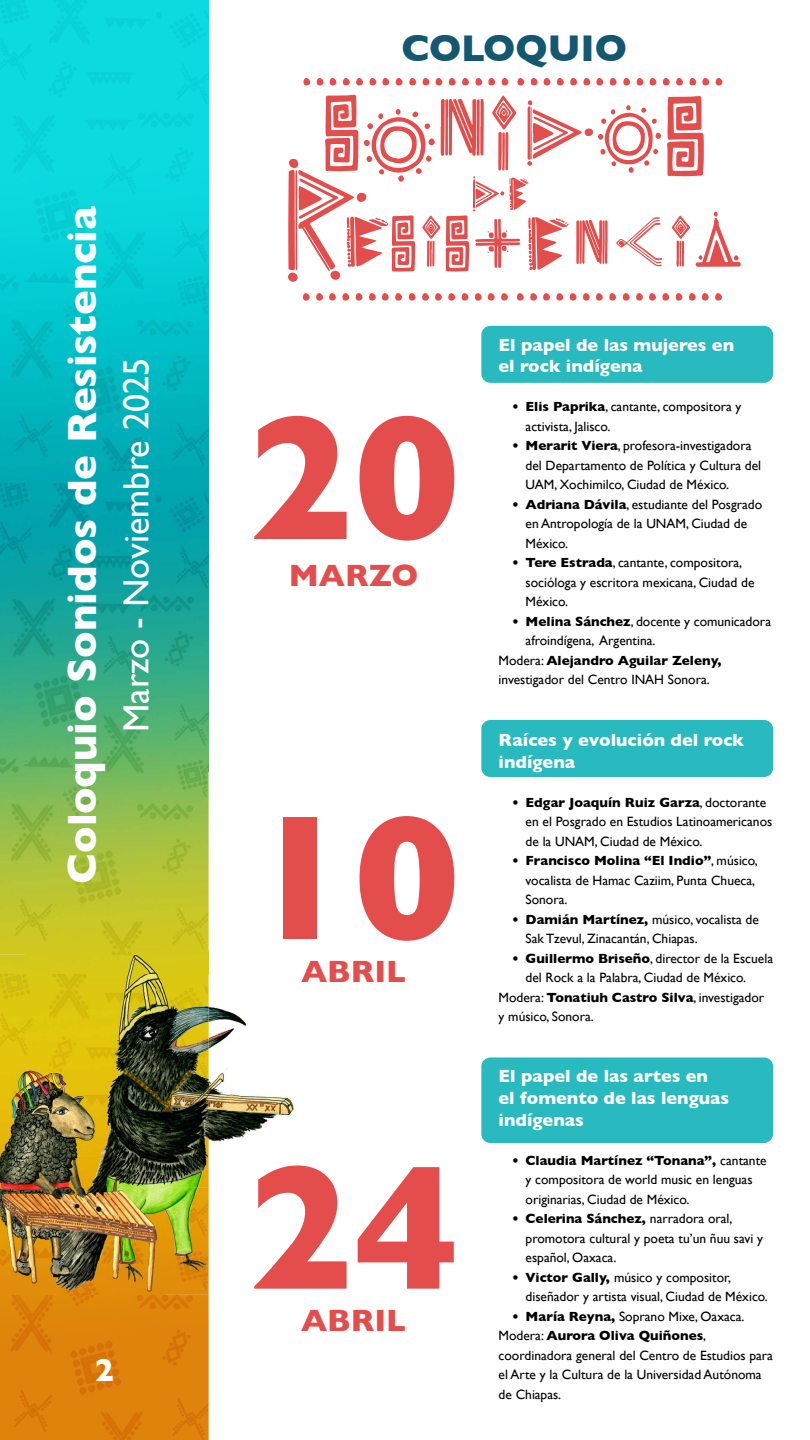
<style>
.page{position:relative;width:810px;height:1440px;background:#fff}
.page>*{position:absolute;margin:0;border:0;box-sizing:border-box;transform-origin:0 0}
.t1{font:700 179.55px/349.4px "Gill Sans";color:#e34e4d}
.t2{font:700 41.55px "Gill Sans";color:#fff}
.t3{font:700 37.95px "Gill Sans";color:#135770}
.t4{font:36.3px "Gill Sans";color:#fff}
.t5{font:700 32.25px "Gill Sans";color:#fff}
.t6{font:700 31.42px "Gill Sans";color:#e34e4d}
.t7{font:700 18px/21.8px "Gill Sans";color:#fff}
.t8{font:13.5px/19.5px "Gill Sans";color:#000}
.t9{font:700 13.5px "Gill Sans";color:#000}
.s1{font-weight:700}
.s2{font-weight:400}
</style>
<div class="page">
<img style="left:0;top:471px;width:26px;height:504px">
<div style="left:26px;top:471px;width:183px;height:13px;background:#00a7b2"></div>
<img style="left:26px;top:954px;width:24px;height:21px">
<img style="left:0;top:0;width:209px;height:471px">
<img style="left:0;top:484px;width:209px;height:470px">
<img style="left:0;top:975px;width:50px;height:84px">
<img style="left:0;top:1294px;width:209px;height:146px">
<div style="left:288px;top:273px;width:10px;height:9px;background:#e34e4d;border-radius:4px"></div>
<div style="left:330px;top:271px;width:10px;height:9px;background:#e34e4d;border-radius:50%"></div>
<svg style="left:702px;top:293px;width:7px;height:8px"></svg>
<svg style="left:702px;top:78px;width:7px;height:8px"></svg>
<svg style="left:316px;top:293px;width:7px;height:8px"></svg>
<svg style="left:317px;top:78px;width:7px;height:8px"></svg>
<svg style="left:448px;top:293px;width:7px;height:8px"></svg>
<svg style="left:449px;top:78px;width:7px;height:8px"></svg>
<svg style="left:488px;top:293px;width:7px;height:8px"></svg>
<svg style="left:475px;top:293px;width:7px;height:8px"></svg>
<svg style="left:544px;top:78px;width:6px;height:8px"></svg>
<svg style="left:475px;top:78px;width:20px;height:8px"></svg>
<svg style="left:543px;top:293px;width:7px;height:8px"></svg>
<div style="left:409px;top:293px;width:7px;height:8px;background:#e34e4d;border-radius:3px"></div>
<svg style="left:395px;top:293px;width:7px;height:8px"></svg>
<svg style="left:623px;top:78px;width:7px;height:8px"></svg>
<svg style="left:650px;top:78px;width:6px;height:8px"></svg>
<div style="left:369px;top:293px;width:7px;height:8px;background:#e34e4d;border-radius:3px"></div>
<svg style="left:649px;top:293px;width:7px;height:8px"></svg>
<svg style="left:623px;top:293px;width:7px;height:8px"></svg>
<svg style="left:409px;top:78px;width:7px;height:7px"></svg>
<div style="left:370px;top:78px;width:6px;height:7px;background:#e34e4d;border-radius:3px"></div>
<svg style="left:396px;top:78px;width:7px;height:8px"></svg>
<div style="left:570px;top:293px;width:7px;height:8px;background:#e34e4d;border-radius:3px"></div>
<svg style="left:570px;top:78px;width:7px;height:8px"></svg>
<svg style="left:663px;top:78px;width:7px;height:7px"></svg>
<div style="left:676px;top:78px;width:7px;height:7px;background:#e34e4d;border-radius:3px"></div>
<svg style="left:676px;top:293px;width:7px;height:8px"></svg>
<svg style="left:662px;top:293px;width:7px;height:8px"></svg>
<svg style="left:517px;top:293px;width:7px;height:8px"></svg>
<svg style="left:517px;top:78px;width:7px;height:8px"></svg>
<div style="left:435px;top:293px;width:7px;height:8px;background:#e34e4d;border-radius:3px"></div>
<svg style="left:596px;top:293px;width:7px;height:8px"></svg>
<div style="left:356px;top:78px;width:7px;height:7px;background:#e34e4d;border-radius:3px"></div>
<div style="left:423px;top:78px;width:7px;height:7px;background:#e34e4d;border-radius:3px"></div>
<div style="left:329px;top:293px;width:7px;height:8px;background:#e34e4d;border-radius:3px"></div>
<div style="left:330px;top:78px;width:6px;height:7px;background:#e34e4d;border-radius:3px"></div>
<div style="left:356px;top:293px;width:6px;height:8px;background:#e34e4d;border-radius:3px"></div>
<div style="left:436px;top:78px;width:6px;height:7px;background:#e34e4d;border-radius:3px"></div>
<svg style="left:596px;top:78px;width:7px;height:8px"></svg>
<svg style="left:422px;top:293px;width:7px;height:8px"></svg>
<svg style="left:530px;top:293px;width:7px;height:8px"></svg>
<div style="left:583px;top:293px;width:7px;height:8px;background:#e34e4d;border-radius:3px"></div>
<div style="left:382px;top:78px;width:7px;height:7px;background:#e34e4d;border-radius:3px"></div>
<svg style="left:303px;top:293px;width:7px;height:8px"></svg>
<svg style="left:531px;top:78px;width:7px;height:7px"></svg>
<div style="left:382px;top:293px;width:7px;height:8px;background:#e34e4d;border-radius:3px"></div>
<div style="left:304px;top:78px;width:6px;height:7px;background:#e34e4d;border-radius:3px"></div>
<div style="left:584px;top:78px;width:6px;height:7px;background:#e34e4d;border-radius:3px"></div>
<div style="left:462px;top:78px;width:7px;height:7px;background:#e34e4d;border-radius:3px"></div>
<svg style="left:609px;top:293px;width:7px;height:8px"></svg>
<div style="left:462px;top:293px;width:6px;height:8px;background:#e34e4d;border-radius:3px"></div>
<svg style="left:610px;top:78px;width:7px;height:8px"></svg>
<div style="left:556px;top:293px;width:7px;height:8px;background:#e34e4d;border-radius:3px"></div>
<svg style="left:557px;top:78px;width:7px;height:7px"></svg>
<div style="left:689px;top:293px;width:7px;height:8px;background:#e34e4d;border-radius:3px"></div>
<div style="left:689px;top:78px;width:7px;height:7px;background:#e34e4d;border-radius:3px"></div>
<svg style="left:636px;top:293px;width:7px;height:8px"></svg>
<div style="left:343px;top:78px;width:7px;height:7px;background:#e34e4d;border-radius:3px"></div>
<div style="left:342px;top:293px;width:7px;height:8px;background:#e34e4d;border-radius:3px"></div>
<svg style="left:637px;top:78px;width:6px;height:8px"></svg>
<div style="left:715px;top:293px;width:7px;height:8px;background:#e34e4d;border-radius:3px"></div>
<div style="left:716px;top:78px;width:6px;height:7px;background:#e34e4d;border-radius:3px"></div>
<div style="left:501px;top:293px;width:7px;height:8px;background:#e34e4d;border-radius:3px"></div>
<svg style="left:502px;top:78px;width:6px;height:8px"></svg>
<svg style="left:288px;top:95px;width:453px;height:177px"></svg>
<div style="left:481px;top:326px;width:292px;height:57px;background:#28babf;border-radius:9px"></div>
<div style="left:481px;top:720px;width:292px;height:57px;background:#28babf;border-radius:9px"></div>
<img style="left:209px;top:1007px;width:86px;height:136px">
<img style="left:291px;top:1165px;width:13px;height:1px">
<img style="left:50px;top:951px;width:159px;height:24px">
<img style="left:50px;top:975px;width:106px;height:84px">
<img style="left:156px;top:975px;width:53px;height:319px">
<img style="left:50px;top:1294px;width:106px;height:1px">
<img style="left:301px;top:971px;width:5px;height:11px">
<img style="left:254px;top:1166px;width:52px;height:123px">
<img style="left:0;top:1059px;width:165px;height:235px">
<div style="left:481px;top:1058px;width:292px;height:85px;background:#28babf;border-radius:9px"></div>
<h2 class="t2" style="left:49px;top:884px;width:679px;rotate:-90deg">Coloquio Sonidos de Resistencia</h2>
<h3 class="t4" style="left:115px;top:732px;width:376px;rotate:-90deg">Marzo - Noviembre 2025</h3>
<h3 class="t5" style="left:95px;top:1345px;width:21px">2</h3>
<h3 class="t3" style="left:401px;top:18px;width:227px">COLOQUIO</h3>
<h1 class="t1" style="left:247px;top:300px;width:215px">20</h1>
<h3 class="t6" style="left:289px;top:550px;width:131px">MARZO</h3>
<h1 class="t1" style="left:247px;top:700px;width:215px">10<br>24</h1>
<h3 class="t6" style="left:301px;top:947px;width:106px">ABRIL</h3>
<h3 class="t6" style="left:301px;top:1296px;width:106px">ABRIL</h3>
<h3 class="t7" style="left:499px;top:333px;width:237px">El papel de las mujeres en el rock indígena</h3>
<p class="t8" style="left:526px;top:397px;width:217px;text-indent:-14px"><span class="s1">• Elis Paprika</span>, cantante, compositora y activista, Jalisco.</p>
<p class="t8" style="left:526px;top:436px;width:237px;text-indent:-14px"><span class="s1">• Merarit Viera</span>, profesora-investigadora del Departamento de Política y Cultura del<br>UAM, Xochimilco, Ciudad de México.</p>
<p class="t8" style="left:526px;top:494px;width:238px;text-indent:-14px"><span class="s1">• Adriana Dávila</span>, estudiante del Posgrado en Antropología de la UNAM, Ciudad de<br>México.</p>
<p class="t8" style="left:526px;top:553px;width:231px;text-indent:-14px"><span class="s1">• Tere Estrada</span>, cantante, compositora, socióloga y escritora mexicana, Ciudad de<br>México.</p>
<p class="t8" style="left:512px;top:611px;width:261px"><span class="s1">• Melina Sánchez</span>, docente y comunicadora</p>
<p class="t8" style="left:526px;top:631px;width:131px">afroindígena, Argentina.</p>
<p class="t9" style="left:499px;top:650px;width:225px"><span class="s2">Modera:</span> Alejandro Aguilar Zeleny,</p>
<p class="t8" style="left:499px;top:670px;width:213px">investigador del Centro INAH Sonora.</p>
<h3 class="t7" style="left:499px;top:728px;width:247px">Raíces y evolución del rock indígena</h3>
<p class="t8" style="left:526px;top:792px;width:248px;text-indent:-14px"><span class="s1">• Edgar Joaquín Ruiz Garza</span>, doctorante en el Posgrado en Estudios Latinoamericanos de la UNAM, Ciudad de México.</p>
<p class="t8" style="left:526px;top:851px;width:234px;text-indent:-14px"><span class="s1">• Francisco Molina “El Indio”</span>, músico, vocalista de Hamac Caziim, Punta Chueca,<br>Sonora.</p>
<p class="t8" style="left:526px;top:909px;width:235px;text-indent:-14px"><span class="s1">• Damián Martínez,</span> músico, vocalista de<br>Sak Tzevul, Zinacantán, Chiapas.</p>
<p class="t8" style="left:512px;top:948px;width:263px"><span class="s1">• Guillermo Briseño</span>, director de la Escuela</p>
<p class="t8" style="left:526px;top:968px;width:222px">del Rock a la Palabra, Ciudad de México.</p>
<p class="t8" style="left:499px;top:987px;width:267px">Modera: <span class="s1">Tonatiuh Castro Silva</span>, investigador</p>
<p class="t8" style="left:499px;top:1007px;width:97px">y músico, Sonora.</p>
<h3 class="t7" style="left:499px;top:1065px;width:232px">El papel de las artes en<br>el fomento de las lenguas indígenas</h3>
<p class="t8" style="left:526px;top:1150px;width:243px;text-indent:-14px"><span class="s1">• Claudia Martínez “Tonana”,</span> cantante y compositora de world music en lenguas originarias, Ciudad de México.</p>
<p class="t8" style="left:526px;top:1209px;width:239px;text-indent:-14px"><span class="s1">• Celerina Sánchez,</span> narradora oral, promotora cultural y poeta tu’un ñuu savi y español, Oaxaca.</p>
<p class="t8" style="left:526px;top:1267px;width:244px;text-indent:-14px"><span class="s1">• Victor Gally,</span> músico y compositor, diseñador y artista visual, Ciudad de México.</p>
<p class="t8" style="left:499px;top:1306px;width:276px;text-indent:14px"><span class="s1">• María Reyna,</span> Soprano Mixe, Oaxaca.<br>Modera: <span class="s1">Aurora Oliva Quiñones</span>, coordinadora general del Centro de Estudios para el Arte y la Cultura de la Universidad Autónoma de Chiapas.</p>
</div>
